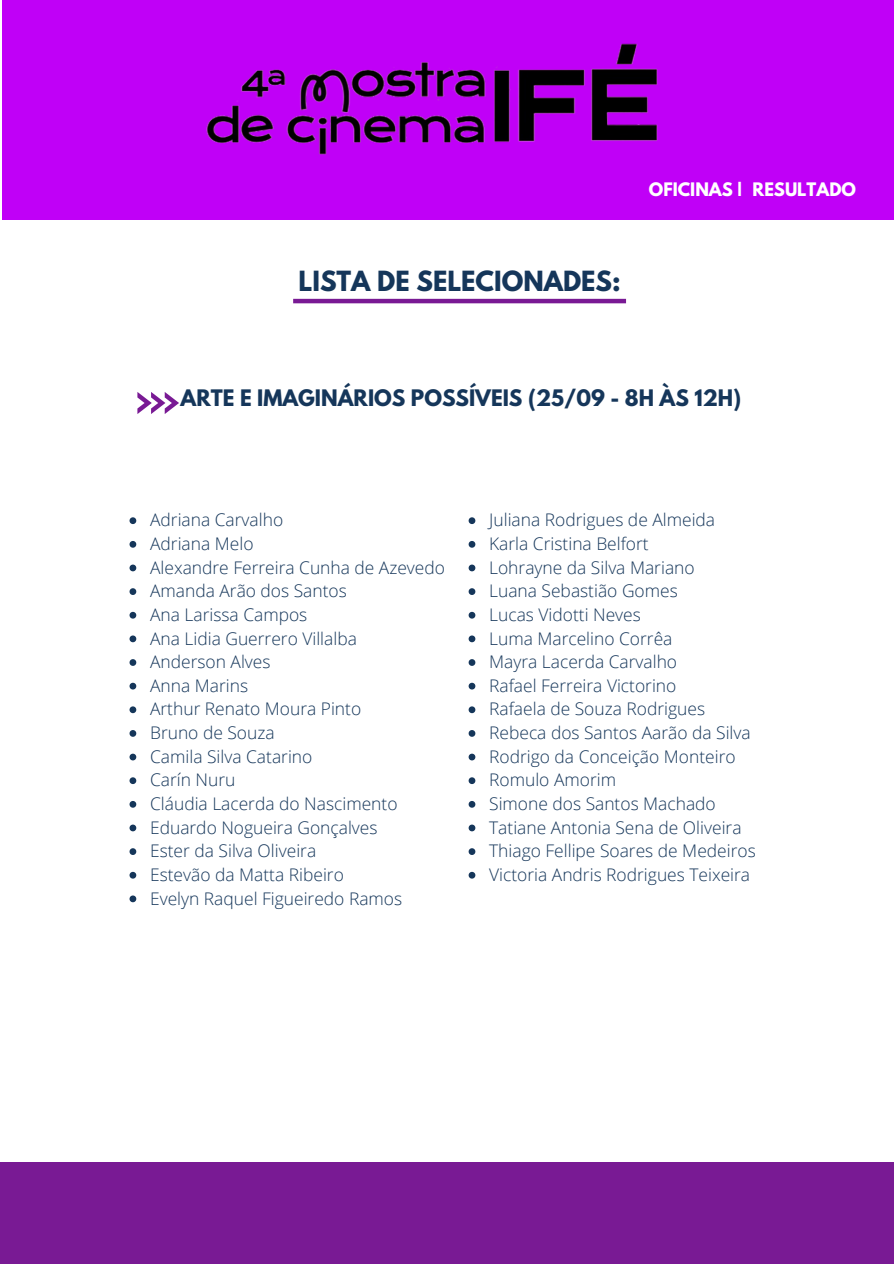
<style>
.page{position:relative;width:894px;height:1264px;background:#fff}
.page>*{position:absolute;margin:0;border:0;box-sizing:border-box;transform-origin:0 0}
.t1{font:700 24.6px "League Spartan";color:#15365a}
.t2{font:700 20.1px "League Spartan";color:#15365a}
.t3{font:300 17.4px "Open Sans";color:#15365a}
.t4{font:700 16.5px "League Spartan";color:#fff}
</style>
<div class="page">
<div style="left:0;top:1162px;width:893px;height:101px;background:#791a94"></div>
<hr style="left:293px;top:299px;width:333px;height:4px;background:#791a94">
<svg style="left:137px;top:392px;width:42px;height:22px"></svg>
<div style="left:2px;top:0;width:891px;height:219px;background:#c000f7"></div>
<img style="left:206px;top:43px;width:452px;height:112px">
<svg style="left:129px;top:517px;width:7px;height:7px"></svg>
<svg style="left:129px;top:541px;width:7px;height:6px"></svg>
<svg style="left:129px;top:564px;width:7px;height:7px"></svg>
<svg style="left:129px;top:588px;width:7px;height:7px"></svg>
<svg style="left:129px;top:612px;width:7px;height:6px"></svg>
<svg style="left:129px;top:635px;width:7px;height:7px"></svg>
<svg style="left:129px;top:659px;width:7px;height:7px"></svg>
<svg style="left:129px;top:682px;width:7px;height:7px"></svg>
<svg style="left:129px;top:706px;width:7px;height:7px"></svg>
<svg style="left:129px;top:730px;width:7px;height:6px"></svg>
<svg style="left:129px;top:753px;width:7px;height:7px"></svg>
<svg style="left:129px;top:777px;width:7px;height:7px"></svg>
<svg style="left:129px;top:801px;width:7px;height:6px"></svg>
<svg style="left:129px;top:824px;width:7px;height:7px"></svg>
<svg style="left:129px;top:848px;width:7px;height:7px"></svg>
<svg style="left:129px;top:871px;width:7px;height:7px"></svg>
<svg style="left:129px;top:895px;width:7px;height:7px"></svg>
<svg style="left:468px;top:517px;width:7px;height:7px"></svg>
<svg style="left:468px;top:541px;width:7px;height:6px"></svg>
<svg style="left:468px;top:564px;width:7px;height:7px"></svg>
<svg style="left:468px;top:588px;width:7px;height:7px"></svg>
<svg style="left:468px;top:612px;width:7px;height:6px"></svg>
<svg style="left:468px;top:635px;width:7px;height:7px"></svg>
<svg style="left:468px;top:659px;width:7px;height:7px"></svg>
<svg style="left:468px;top:682px;width:7px;height:7px"></svg>
<svg style="left:468px;top:706px;width:7px;height:7px"></svg>
<svg style="left:468px;top:730px;width:7px;height:6px"></svg>
<svg style="left:468px;top:753px;width:7px;height:7px"></svg>
<svg style="left:468px;top:777px;width:7px;height:7px"></svg>
<svg style="left:468px;top:801px;width:7px;height:6px"></svg>
<svg style="left:468px;top:824px;width:7px;height:7px"></svg>
<svg style="left:468px;top:848px;width:7px;height:7px"></svg>
<svg style="left:468px;top:871px;width:7px;height:7px"></svg>
<p class="t1" style="left:298px;top:269px;width:323px">LISTA DE SELECIONADES:</p>
<p class="t4" style="left:648px;top:181px;width:95px">OFICINAS |</p>
<p class="t4" style="left:752px;top:181px;width:105px">RESULTADO</p>
<h3 class="t2" style="left:180px;top:388px;width:562px">ARTE E IMAGINÁRIOS POSSÍVEIS (25/09 - 8H ÀS 12H)</h3>
<h1 class="t3" style="left:150px;top:507px;width:134px">Adriana Carvalho</h1>
<h2 class="t3" style="left:150px;top:531px;width:105px">Adriana Melo</h2>
<p class="t3" style="left:150px;top:555px;width:296px">Alexandre Ferreira Cunha de Azevedo</p>
<p class="t3" style="left:150px;top:578px;width:198px">Amanda Arão dos Santos</p>
<p class="t3" style="left:150px;top:602px;width:159px">Ana Larissa Campos</p>
<p class="t3" style="left:150px;top:626px;width:208px">Ana Lidia Guerrero Villalba</p>
<p class="t3" style="left:150px;top:649px;width:122px">Anderson Alves</p>
<p class="t3" style="left:150px;top:673px;width:99px">Anna Marins</p>
<p class="t3" style="left:150px;top:696px;width:212px">Arthur Renato Moura Pinto</p>
<p class="t3" style="left:150px;top:720px;width:126px">Bruno de Souza</p>
<p class="t3" style="left:150px;top:744px;width:164px">Camila Silva Catarino</p>
<p class="t3" style="left:150px;top:767px;width:87px">Carín Nuru</p>
<p class="t3" style="left:150px;top:791px;width:249px">Cláudia Lacerda do Nascimento</p>
<p class="t3" style="left:150px;top:815px;width:229px">Eduardo Nogueira Gonçalves</p>
<p class="t3" style="left:150px;top:838px;width:168px">Ester da Silva Oliveira</p>
<p class="t3" style="left:150px;top:862px;width:195px">Estevão da Matta Ribeiro</p>
<p class="t3" style="left:150px;top:885px;width:253px">Evelyn Raquel Figueiredo Ramos</p>
<p class="t3" style="left:489px;top:507px;width:227px">Juliana Rodrigues de Almeida</p>
<p class="t3" style="left:489px;top:531px;width:161px">Karla Cristina Belfort</p>
<p class="t3" style="left:489px;top:555px;width:207px">Lohrayne da Silva Mariano</p>
<p class="t3" style="left:489px;top:578px;width:190px">Luana Sebastião Gomes</p>
<p class="t3" style="left:489px;top:602px;width:153px">Lucas Vidotti Neves</p>
<p class="t3" style="left:489px;top:626px;width:185px">Luma Marcelino Corrêa</p>
<p class="t3" style="left:489px;top:649px;width:189px">Mayra Lacerda Carvalho</p>
<p class="t3" style="left:489px;top:673px;width:189px">Rafael Ferreira Victorino</p>
<p class="t3" style="left:489px;top:696px;width:217px">Rafaela de Souza Rodrigues</p>
<p class="t3" style="left:489px;top:720px;width:263px">Rebeca dos Santos Aarão da Silva</p>
<p class="t3" style="left:489px;top:744px;width:248px">Rodrigo da Conceição Monteiro</p>
<p class="t3" style="left:489px;top:767px;width:128px">Romulo Amorim</p>
<p class="t3" style="left:489px;top:791px;width:228px">Simone dos Santos Machado</p>
<p class="t3" style="left:489px;top:815px;width:254px">Tatiane Antonia Sena de Oliveira</p>
<p class="t3" style="left:489px;top:838px;width:268px">Thiago Fellipe Soares de Medeiros</p>
<p class="t3" style="left:489px;top:862px;width:262px">Victoria Andris Rodrigues Teixeira</p>
</div>
